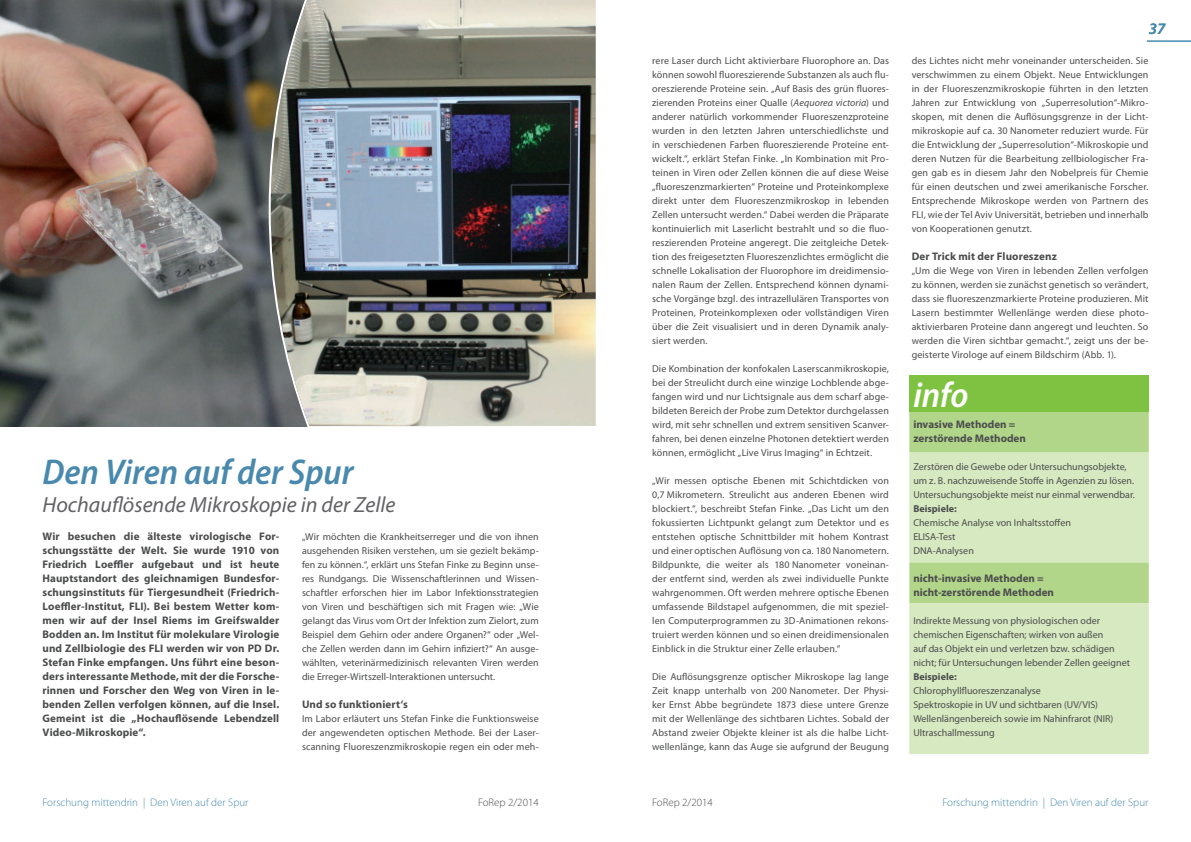
<style>
.page{position:relative;width:1191px;height:842px;background:#fff}
.page>*{position:absolute;margin:0;border:0;box-sizing:border-box;transform-origin:0 0}
.t1{font:italic 600 semi-condensed 36px "Myriad Pro";color:#4889ad}
.t2{font:italic 600 semi-condensed 36px "Myriad Pro";color:#fff}
.t3{font:italic 22px "Myriad Pro";color:#626265}
.t4{font:italic 600 16px "Myriad Pro";color:#4889ad}
.t5{font:700 11px/14px "Myriad Pro";letter-spacing:.005em;color:#4b4c4d}
.t6{font:300 11px "Myriad Pro";color:#4889ad}
.t7{font:300 11px "Myriad Pro";color:#4b4c4d}
.t8{font:10px/14px "Myriad Pro";letter-spacing:.005em;color:#4b4c4d;text-align:justify}
.t9{font:700 10px "Myriad Pro";letter-spacing:.005em;color:#4b4c4d}
.s1{font-style:italic}
</style>
<div class="page">
<hr style="left:1147px;top:41px;width:44px;height:1px;background:#4889ad">
<img style="left:0;top:0;width:268px;height:426px">
<img style="left:268px;top:0;width:328px;height:427px">
<div style="left:909px;top:376px;width:239px;height:36px;background:#7fc241"></div>
<div style="left:909px;top:412px;width:239px;height:40px;background:#b1d689"></div>
<svg style="left:909px;top:452px;width:239px;height:302px;background:#d1e6b8"></svg>
<h1 class="t1" style="left:43px;top:449px;width:312px">Den Viren auf der Spur</h1>
<h2 class="t3" style="left:43px;top:491px;width:354px">Hochauflösende Mikroskopie in der Zelle</h2>
<p class="t5" style="left:43px;top:529px;width:238px;text-align:justify">Wir besuchen die älteste virologische For&shy;schungsstätte der Welt. Sie wurde 1910 von Friedrich Loeffler aufgebaut und ist heute Hauptstandort des gleichnamigen Bundesfor&shy;schungsinstituts für Tiergesundheit (Friedrich-Loeffler-Institut, FLI). Bei bestem Wetter kom&shy;men wir auf der Insel Riems im Greifswalder Bodden an. Im Institut für molekulare Virologie und Zellbiologie des FLI werden wir von PD Dr.<br>Stefan Finke empfangen. Uns führt eine beson&shy;ders interessante Methode, mit der die Forsche&shy;rinnen und Forscher den Weg von Viren in le&shy;benden Zellen verfolgen können, auf die Insel.<br>Gemeint ist die „Hochauflösende Lebendzell Video-Mikroskopie“.</p>
<p class="t8" style="left:302px;top:529px;width:238px">„Wir möchten die Krankheitserreger und die von ihnen ausgehenden Risiken verstehen, um sie gezielt bekämp&shy;fen zu können.“, erklärt uns Stefan Finke zu Beginn unse&shy;res Rundgangs. Die Wissenschaftlerinnen und Wissen&shy;schaftler erforschen hier im Labor Infektionsstrategien von Viren und beschäftigen sich mit Fragen wie: „Wie gelangt das Virus vom Ort der Infektion zum Zielort, zum Beispiel dem Gehirn oder andere Organen?“ oder „Wel&shy;che Zellen werden dann im Gehirn infiziert?“ An ausge&shy;wählten, veterinärmedizinisch relevanten Viren werden die Erreger-Wirtszell-Interaktionen untersucht.</p>
<p class="t5" style="left:302px;top:697px;width:107px">Und so funktioniert‘s</p>
<p class="t8" style="left:302px;top:711px;width:238px">Im Labor erläutert uns Stefan Finke die Funktionsweise der angewendeten optischen Methode. Bei der Laser&shy;scanning Fluoreszenzmikroskopie regen ein oder meh-</p>
<p class="t8" style="left:652px;top:53px;width:238px">rere Laser durch Licht aktivierbare Fluorophore an. Das können sowohl fluoreszierende Substanzen als auch flu&shy;oreszierende Proteine sein. „Auf Basis des grün fluores&shy;zierenden Proteins einer Qualle (<span class="s1">Aequorea victoria</span>) und anderer natürlich vorkommender Fluoreszenzproteine wurden in den letzten Jahren unterschiedlichste und in verschiedenen Farben fluoreszierende Proteine ent&shy;wickelt.“, erklärt Stefan Finke. „In Kombination mit Pro&shy;teinen in Viren oder Zellen können die auf diese Weise „fluoreszenzmarkierten“ Proteine und Proteinkomplexe direkt unter dem Fluoreszenzmikroskop in lebenden Zellen untersucht werden.“ Dabei werden die Präparate kontinuierlich mit Laserlicht bestrahlt und so die fluo&shy;reszierenden Proteine angeregt. Die zeitgleiche Detek&shy;tion des freigesetzten Fluoreszenzlichtes ermöglicht die schnelle Lokalisation der Fluorophore im dreidimensio&shy;nalen Raum der Zellen. Entsprechend können dynami&shy;sche Vorgänge bzgl. des intrazellulären Transportes von Proteinen, Proteinkomplexen oder vollständigen Viren über die Zeit visualisiert und in deren Dynamik analy&shy;siert werden.</p>
<p class="t8" style="left:652px;top:361px;width:238px">Die Kombination der konfokalen Laserscanmikroskopie, bei der Streulicht durch eine winzige Lochblende abge&shy;fangen wird und nur Lichtsignale aus dem scharf abge&shy;bildeten Bereich der Probe zum Detektor durchgelassen wird, mit sehr schnellen und extrem sensitiven Scanver&shy;fahren, bei denen einzelne Photonen detektiert werden können, ermöglicht „Live Virus Imaging“ in Echtzeit.</p>
<p class="t8" style="left:652px;top:473px;width:238px">„Wir messen optische Ebenen mit Schichtdicken von 0,7 Mikrometern. Streulicht aus anderen Ebenen wird blockiert.“, beschreibt Stefan Finke. „Das Licht um den fokussierten Lichtpunkt gelangt zum Detektor und es entstehen optische Schnittbilder mit hohem Kontrast und einer optischen Auflösung von ca. 180 Nanometern.<br>Bildpunkte, die weiter als 180 Nanometer voneinan&shy;der entfernt sind, werden als zwei individuelle Punkte wahrgenommen. Oft werden mehrere optische Ebenen umfassende Bildstapel aufgenommen, die mit speziel&shy;len Computerprogrammen zu 3D-Animationen rekons&shy;truiert werden können und so einen dreidimensionalen Einblick in die Struktur einer Zelle erlauben.“</p>
<p class="t8" style="left:652px;top:669px;width:238px">Die Auflösungsgrenze optischer Mikroskope lag lange Zeit knapp unterhalb von 200 Nanometer. Der Physi&shy;ker Ernst Abbe begründete 1873 diese untere Grenze mit der Wellenlänge des sichtbaren Lichtes. Sobald der Abstand zweier Objekte kleiner ist als die halbe Licht&shy;wellenlänge, kann das Auge sie aufgrund der Beugung</p>
<h3 class="t4" style="left:1149px;top:18px;width:18px">37</h3>
<p class="t8" style="left:911px;top:53px;width:238px">des Lichtes nicht mehr voneinander unterscheiden. Sie verschwimmen zu einem Objekt. Neue Entwicklungen in der Fluoreszenzmikroskopie führten in den letzten Jahren zur Entwicklung von „Superresolution“-Mikro&shy;skopen, mit denen die Auflösungsgrenze in der Licht&shy;mikroskopie auf ca. 30 Nanometer reduziert wurde. Für die Entwicklung der „Superresolution“-Mikroskopie und deren Nutzen für die Bearbeitung zellbiologischer Fra&shy;gen gab es in diesem Jahr den Nobelpreis für Chemie für einen deutschen und zwei amerikanische Forscher.<br>Entsprechende Mikroskope werden von Partnern des FLI, wie der Tel Aviv Universität, betrieben und innerhalb von Kooperationen genutzt.</p>
<p class="t5" style="left:911px;top:249px;width:147px">Der Trick mit der Fluoreszenz</p>
<p class="t8" style="left:911px;top:263px;width:238px">„Um die Wege von Viren in lebenden Zellen verfolgen zu können, werden sie zunächst genetisch so verändert, dass sie fluoreszenzmarkierte Proteine produzieren. Mit Lasern bestimmter Wellenlänge werden diese photo&shy;aktivierbaren Proteine dann angeregt und leuchten. So werden die Viren sichtbar gemacht.“, zeigt uns der be&shy;geisterte Virologe auf einem Bildschirm (Abb. 1).</p>
<h1 class="t2" style="left:913px;top:372px;width:57px">info</h1>
<p class="t5" style="left:913px;top:417px;width:114px">invasive Methoden = zerstörende Methoden</p>
<p class="t8" style="left:913px;top:459px;width:223px;text-align:left">Zerstören die Gewebe oder Untersuchungsobjekte, um z. B. nachzuweisende Stoffe in Agenzien zu lösen.<br>Untersuchungsobjekte meist nur einmal verwendbar.</p>
<p class="t9" style="left:913px;top:502px;width:45px">Beispiele:</p>
<p class="t8" style="left:913px;top:515px;width:159px;text-align:left">Chemische Analyse von Inhaltsstoffen<br>ELISA-Test<br>DNA-Analysen</p>
<p class="t5" style="left:913px;top:571px;width:142px">nicht-invasive Methoden = nicht-zerstörende Methoden</p>
<p class="t8" style="left:913px;top:613px;width:218px;text-align:left">Indirekte Messung von physiologischen oder chemischen Eigenschaften; wirken von außen<br>auf das Objekt ein und verletzen bzw. schädigen nicht; für Untersuchungen lebender Zellen geeignet</p>
<p class="t9" style="left:913px;top:670px;width:45px">Beispiele:</p>
<p class="t8" style="left:913px;top:683px;width:201px;text-align:left">Chlorophyllfluoreszenzanalyse<br>Spektroskopie in UV und sichtbaren (UV/VIS)<br>Wellenlängenbereich sowie im Nahinfrarot (NIR)<br>Ultraschallmessung</p>
<p class="t6" style="left:43px;top:795px;width:207px">Forschung mittendrin | Den Viren auf der Spur</p>
<p class="t7" style="left:478px;top:796px;width:62px">FoRep 2/2014</p>
<p class="t7" style="left:652px;top:796px;width:62px">FoRep 2/2014</p>
<p class="t6" style="left:942px;top:795px;width:207px">Forschung mittendrin | Den Viren auf der Spur</p>
</div>
